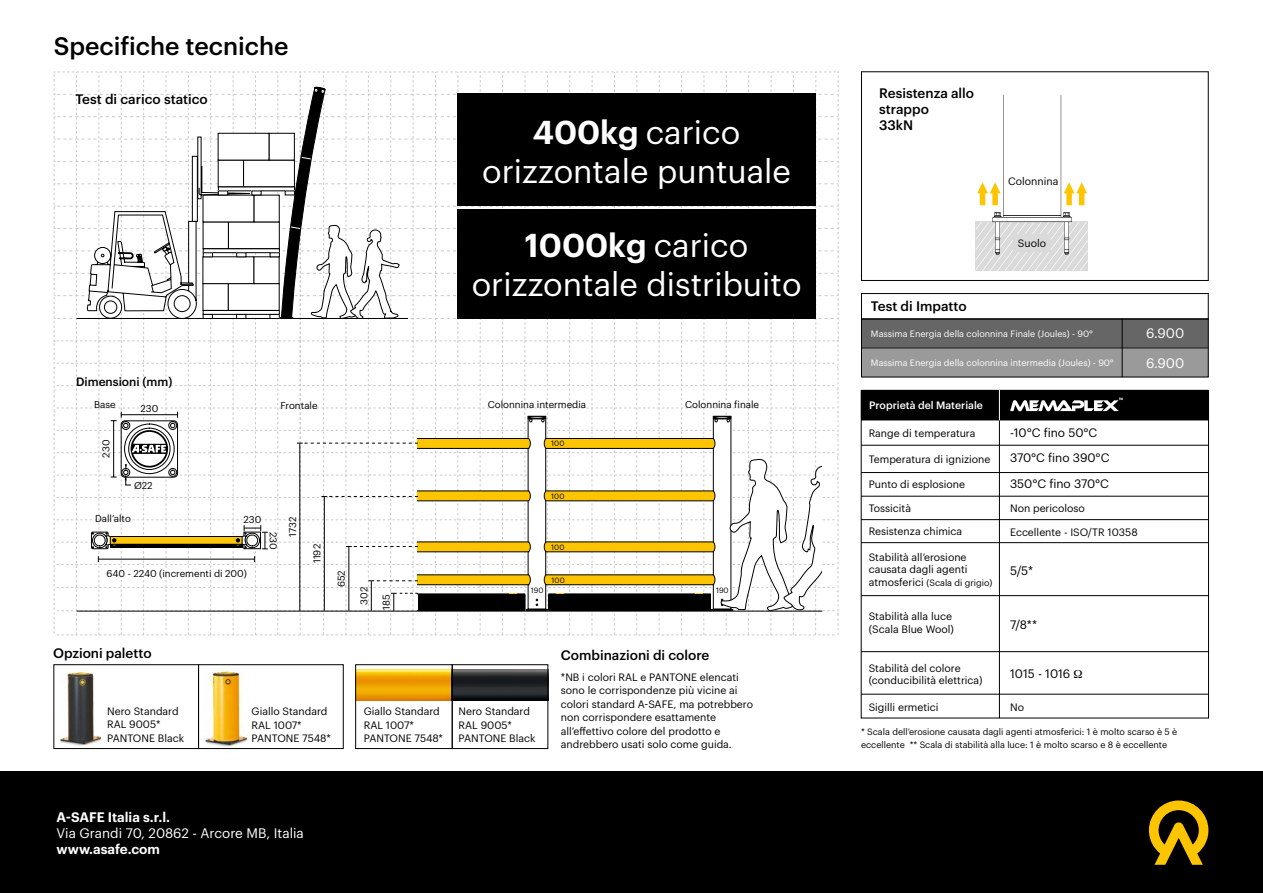
<style>
.page{position:relative;width:1263px;height:893px;background:#fff}
.page>*{position:absolute;margin:0;border:0;box-sizing:border-box;transform-origin:0 0}
.t1{font:32.4px/38.8px "Graphik";color:#fff;text-align:center}
.t2{font:500 24.75px "Graphik";color:#000}
.t3{font:500 13.5px/16.2px "Graphik";color:#000}
.t4{font:13.5px "Graphik";color:#fff}
.t5{font:600 13.5px "Graphik";color:#fff}
.t6{font:12px/25.5px "Graphik";color:#020203}
.t7{font:12px "Graphik";color:#000}
.t8{font:500 11.85px "Graphik";color:#000}
.t9{font:10.5px/13.5px "Graphik";color:#000}
.t10{font:500 10.5px "Graphik";color:#fff}
.t11{font:9.75px "Graphik";color:#000}
.t12{font:9px/13.5px "Graphik";color:#000}
.t13{font:9px "Graphik";color:#fff}
.t14{font:7.5px "Graphik";color:#000}
.s1{font-weight:600}
.s2{color:#000}
.s3{font-size:10.5px}
</style>
<div class="page">
<img style="left:192px;top:670px;width:62px;height:80px">
<img style="left:53px;top:664px;width:54px;height:86px">
<img style="left:357px;top:669px;width:189px;height:32px">
<div style="left:862px;top:319px;width:346px;height:28px;background:#666"></div>
<div style="left:862px;top:349px;width:346px;height:27px;background:#9a9a9a"></div>
<div style="left:0;top:771px;width:1263px;height:122px;background:#000"></div>
<svg style="left:1149px;top:800px;width:59px;height:65px"></svg>
<div style="left:54px;top:664px;width:145px;height:85px;border:1px solid #000"></div>
<div style="left:198px;top:664px;width:145px;height:85px;border:1px solid #000"></div>
<div style="left:355px;top:664px;width:97px;height:85px;border:1px solid #000"></div>
<div style="left:452px;top:664px;width:96px;height:85px;border:1px solid #000"></div>
<div style="left:861px;top:319px;width:347px;height:58px;border:1px solid #000"></div>
<div style="left:861px;top:72px;width:347px;height:209px;border:1px solid #000"></div>
<div style="left:861px;top:293px;width:347px;height:26px;border:1px solid #000"></div>
<hr style="left:861px;top:348px;width:347px;height:1px;background:#000">
<hr style="left:1122px;top:319px;width:1px;height:58px;background:#000">
<svg style="left:53px;top:71px;width:786px;height:564px"></svg>
<div style="left:458px;top:94px;width:358px;height:112px;background:#000"></div>
<div style="left:458px;top:209px;width:358px;height:110px;background:#000"></div>
<svg style="left:975px;top:95px;width:113px;height:176px"></svg>
<div style="left:1013px;top:235px;width:37px;height:17px;background:#dadada"></div>
<div style="left:862px;top:391px;width:346px;height:29px;background:#000"></div>
<div style="left:861px;top:390px;width:348px;height:328px;border:1px solid #000"></div>
<hr style="left:861px;top:472px;width:348px;height:1px;background:#000">
<hr style="left:861px;top:496px;width:348px;height:1px;background:#000">
<hr style="left:861px;top:519px;width:348px;height:1px;background:#000">
<hr style="left:861px;top:542px;width:348px;height:1px;background:#000">
<hr style="left:861px;top:595px;width:348px;height:1px;background:#000">
<hr style="left:861px;top:651px;width:348px;height:1px;background:#000">
<hr style="left:861px;top:694px;width:348px;height:1px;background:#000">
<hr style="left:861px;top:445px;width:348px;height:1px;background:#000">
<hr style="left:999px;top:390px;width:1px;height:30px;background:#fff">
<hr style="left:999px;top:420px;width:1px;height:298px;background:#000">
<svg style="left:1010px;top:398px;width:112px;height:13px"></svg>
<h2 class="t2" style="left:54px;top:27px;width:236px">Specifiche tecniche</h2>
<p class="t3" style="left:75px;top:89px;width:134px">Test di carico statico</p>
<p class="t8" style="left:76px;top:372px;width:98px">Dimensioni (mm)</p>
<h1 class="t1" style="left:482px;top:110px;width:310px"><span class="s1">400kg</span> carico orizzontale puntuale</h1>
<h1 class="t1" style="left:472px;top:223px;width:331px"><span class="s1">1000kg</span> carico orizzontale distribuito</h1>
<p class="t11" style="left:94px;top:397px;width:23px">Base</p>
<p class="t11" style="left:280px;top:398px;width:39px">Frontale</p>
<p class="t11" style="left:488px;top:397px;width:100px">Colonnina intermedia</p>
<p class="t11" style="left:685px;top:397px;width:76px">Colonnina finale</p>
<p class="t11" style="left:141px;top:401px;width:19px">230</p>
<p class="t11" style="left:99px;top:457px;width:19px;rotate:-90deg">230</p>
<p class="t11" style="left:134px;top:478px;width:20px">Ø22</p>
<p class="t11" style="left:95px;top:511px;width:37px">Dall’alto</p>
<p class="t11" style="left:285px;top:537px;width:22px;rotate:-90deg">1732</p>
<p class="t11" style="left:243px;top:512px;width:19px">230</p>
<p class="t11" style="left:281px;top:532px;width:19px;rotate:90deg">230</p>
<p class="t11" style="left:107px;top:566px;width:142px">640 - 2240 (incrementi di 200)</p>
<p class="t11" style="left:309px;top:563px;width:21px;rotate:-90deg">1192</p>
<p class="t11" style="left:334px;top:587px;width:19px;rotate:-90deg">652</p>
<p class="t11" style="left:356px;top:605px;width:19px;rotate:-90deg">302</p>
<p class="t11" style="left:379px;top:610px;width:17px;rotate:-90deg">185</p>
<p class="t14" style="left:551px;top:438px;width:15px">100</p>
<p class="t14" style="left:551px;top:491px;width:15px">100</p>
<p class="t14" style="left:551px;top:541px;width:15px">100</p>
<p class="t14" style="left:552px;top:574px;width:15px">100</p>
<p class="t14" style="left:531px;top:585px;width:14px">190</p>
<p class="t14" style="left:716px;top:585px;width:14px">190</p>
<p class="t3" style="left:53px;top:644px;width:100px">Opzioni paletto</p>
<p class="t3" style="left:561px;top:645px;width:150px">Combinazioni di colore</p>
<p class="t9" style="left:107px;top:703px;width:78px">Nero Standard<br>RAL 9005*<br>PANTONE Black</p>
<p class="t9" style="left:459px;top:704px;width:78px">Nero Standard<br>RAL 9005*<br>PANTONE Black</p>
<p class="t9" style="left:252px;top:704px;width:81px">Giallo Standard<br>RAL 1007*<br>PANTONE 7548*</p>
<p class="t9" style="left:364px;top:704px;width:81px">Giallo Standard<br>RAL 1007*<br>PANTONE 7548*</p>
<p class="t5" style="left:57px;top:807px;width:115px">A-SAFE Italia s.r.l.</p>
<p class="t4" style="left:57px;top:823px;width:249px">Via Grandi 70, 20862 - Arcore MB, Italia</p>
<p class="t5" style="left:57px;top:839px;width:105px">www.asafe.com</p>
<p class="t9" style="left:561px;top:669px;width:194px">*NB i colori RAL e PANTONE elencati sono le corrispondenze più vicine ai colori standard A-SAFE, ma potrebbero non corrispondere esattamente all’effettivo colore del prodotto e andrebbero usati solo come guida.</p>
<p class="t3" style="left:879px;top:84px;width:96px">Resistenza allo strappo<br>33kN</p>
<p class="t9" style="left:1008px;top:173px;width:52px">Colonnina</p>
<p class="t9" style="left:1018px;top:235px;width:30px">Suolo</p>
<p class="t3" style="left:871px;top:297px;width:97px">Test di Impatto</p>
<p class="t13" style="left:871px;top:327px;width:224px">Massima Energia della colonnina Finale (Joules) - 90°</p>
<p class="t13" style="left:871px;top:356px;width:244px">Massima Energia della colonnina intermedia (Joules) - 90°</p>
<p class="t4" style="left:1146px;top:323px;width:40px">6.900</p>
<p class="t4" style="left:1146px;top:353px;width:40px">6.900</p>
<p class="t10" style="left:869px;top:397px;width:115px">Proprietà del Materiale</p>
<p class="t9" style="left:869px;top:426px;width:108px">Range di temperatura</p>
<p class="t6" style="left:1010px;top:419px;width:101px"><span class="s2">-10</span>°C fino 50°C<br><span class="s2">370</span>°C fino 390°C<br><span class="s2">350</span>°C fino 370°C</p>
<p class="t9" style="left:1010px;top:500px;width:76px">Non pericoloso</p>
<p class="t9" style="left:1010px;top:524px;width:129px">Eccellente - ISO/TR 10358</p>
<p class="t7" style="left:1010px;top:561px;width:25px">5/5*</p>
<p class="t9" style="left:869px;top:451px;width:123px">Temperatura di ignizione</p>
<p class="t9" style="left:869px;top:477px;width:98px">Punto di esplosione</p>
<p class="t9" style="left:869px;top:501px;width:44px">Tossicità</p>
<p class="t9" style="left:869px;top:523px;width:95px">Resistenza chimica</p>
<p class="t9" style="left:869px;top:549px;width:100px;line-height:12.6px">Stabilità all’erosione causata dagli agenti</p>
<p class="t12" style="left:869px;top:575px;width:125px"><span class="s3">atmosferici</span> (Scala di grigio)</p>
<p class="t9" style="left:869px;top:609px;width:87px;line-height:12.6px">Stabilità alla luce (Scala Blue Wool)</p>
<p class="t9" style="left:869px;top:660px;width:115px;line-height:12.6px">Stabilità del colore (conducibilità elettrica)</p>
<p class="t7" style="left:1010px;top:615px;width:28px">7/8**</p>
<p class="t7" style="left:1010px;top:665px;width:62px">1015 - 1016</p>
<p class="t9" style="left:1010px;top:699px;width:15px">No</p>
<p class="t9" style="left:869px;top:699px;width:71px">Sigilli ermetici</p>
<p class="t12" style="left:861px;top:724px;width:318px">* Scala dell’erosione causata dagli agenti atmosferici: 1 è molto scarso è 5 è eccellente ** Scala di stabilità alla luce: 1 è molto scarso e 8 è eccellente</p>
</div>
